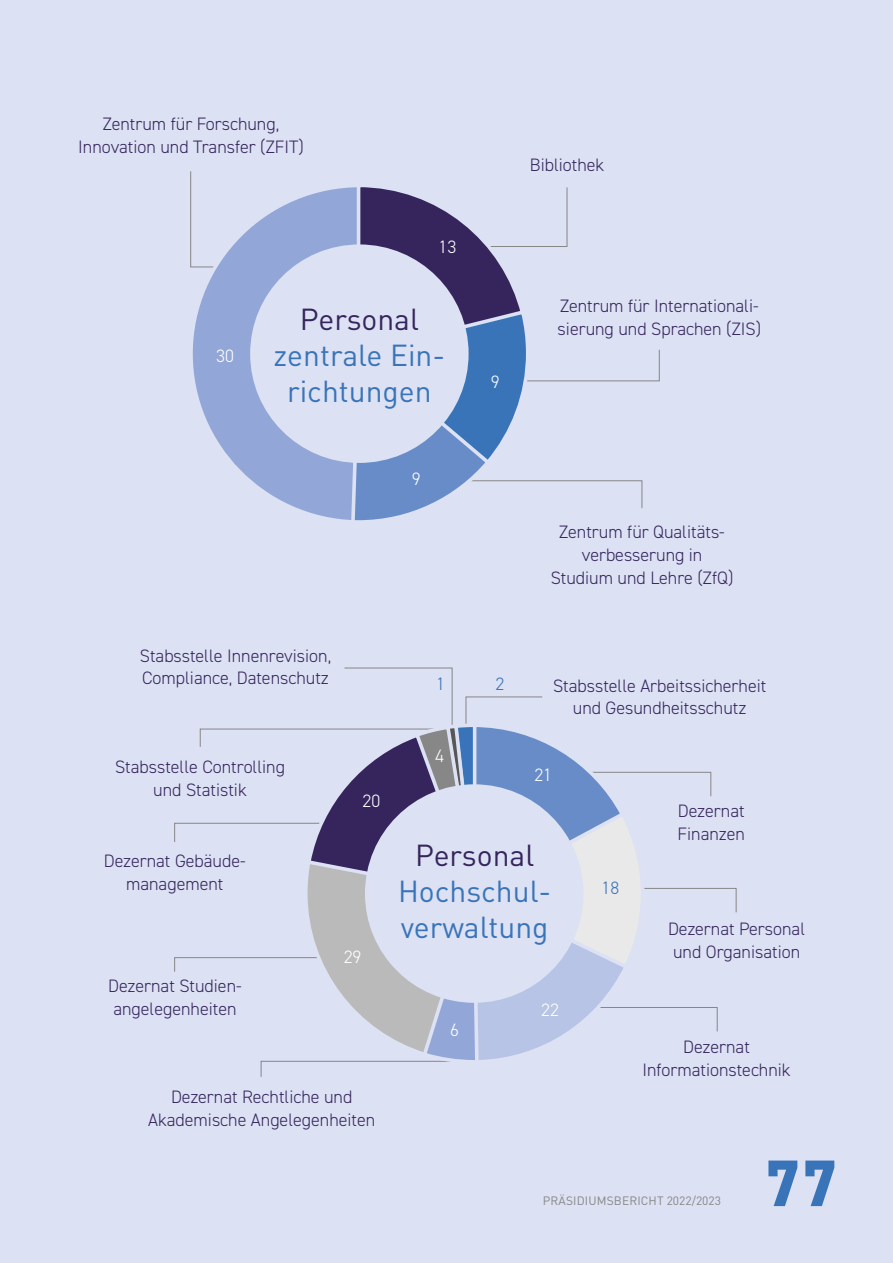
<style>
.page{position:relative;width:893px;height:1263px;background:#dce1f3}
.page>*{position:absolute;margin:0;border:0;box-sizing:border-box;transform-origin:0 0}
.t1{font:800 66px "DIN2014";color:#3974b9}
.t2{font:30px/36px "DINOT";color:#3974b9;text-align:center}
.t3{font:30px "DINOT";color:#35255c}
.t4{font:300 18px/22.8px "DIN2014";color:#35255c;text-align:center}
.t5{font:300 18px "DIN2014";color:#fff}
.t6{font:300 18px "DIN2014";color:#3974b9}
.t7{font:12px "DINOT";letter-spacing:.01em;color:#878787}
</style>
<div class="page">
<svg style="left:190px;top:171px;width:470px;height:350px"></svg>
<div style="left:252px;top:246px;width:215px;height:215px;background:#dce1f3;border-radius:50%"></div>
<svg style="left:174px;top:667px;width:563px;height:410px"></svg>
<div style="left:367px;top:786px;width:215px;height:215px;background:#dce1f3;border-radius:50%"></div>
<p class="t4" style="left:78px;top:113px;width:227px">Zentrum für Forschung,<br>Innovation und Transfer (ZFIT)</p>
<p class="t5" style="left:439px;top:236px;width:19px">13</p>
<p class="t5" style="left:216px;top:345px;width:19px">30</p>
<h2 class="t3" style="left:300px;top:300px;width:121px">Personal</h2>
<h2 class="t2" style="left:274px;top:336px;width:173px">zentrale Ein&shy;richtungen</h2>
<p class="t5" style="left:412px;top:468px;width:10px">9</p>
<p class="t5" style="left:491px;top:371px;width:10px">9</p>
<p class="t4" style="left:140px;top:644px;width:193px;text-align:left">Stabsstelle Innenrevision,<br>Compliance, Datenschutz</p>
<p class="t4" style="left:115px;top:756px;width:171px">Stabsstelle Controlling und Statistik</p>
<p class="t5" style="left:363px;top:790px;width:19px">20</p>
<p class="t6" style="left:436px;top:673px;width:10px">1</p>
<p class="t6" style="left:495px;top:673px;width:10px">2</p>
<p class="t5" style="left:435px;top:745px;width:10px">4</p>
<p class="t4" style="left:530px;top:153px;width:76px">Bibliothek</p>
<p class="t4" style="left:558px;top:295px;width:205px;text-align:left">Zentrum für Internationali&shy;sierung und Sprachen (ZIS)</p>
<p class="t4" style="left:551px;top:521px;width:184px">Zentrum für Qualitäts&shy;verbesserung in<br>Studium und Lehre (ZfQ)</p>
<p class="t4" style="left:553px;top:674px;width:215px">Stabsstelle Arbeitssicherheit und Gesundheitsschutz</p>
<p class="t5" style="left:534px;top:764px;width:19px">21</p>
<p class="t4" style="left:678px;top:799px;width:69px;text-align:left">Dezernat<br>Finanzen</p>
<p class="t4" style="left:104px;top:849px;width:143px">Dezernat Gebäude&shy;management</p>
<p class="t4" style="left:108px;top:974px;width:135px;text-align:left">Dezernat Studien&shy;angelegenheiten</p>
<p class="t5" style="left:344px;top:946px;width:19px">29</p>
<p class="t4" style="left:148px;top:1085px;width:229px">Dezernat Rechtliche und<br>Akademische Angelegenheiten</p>
<h2 class="t3" style="left:415px;top:837px;width:121px">Personal</h2>
<h2 class="t2" style="left:398px;top:873px;width:155px;text-align:left">Hochschul&shy;verwaltung</h2>
<p class="t5" style="left:450px;top:1018px;width:10px">6</p>
<p class="t5" style="left:541px;top:998px;width:19px">22</p>
<p class="t6" style="left:602px;top:877px;width:19px">18</p>
<p class="t4" style="left:668px;top:917px;width:139px;text-align:left">Dezernat Personal und Organisation</p>
<p class="t4" style="left:642px;top:1036px;width:150px">Dezernat<br>Informationstechnik</p>
<p class="t7" style="left:543px;top:1193px;width:180px">PRÄSIDIUMSBERICHT 2022/2023</p>
<h1 class="t1" style="left:764px;top:1139px;width:75px">77</h1>
</div>
